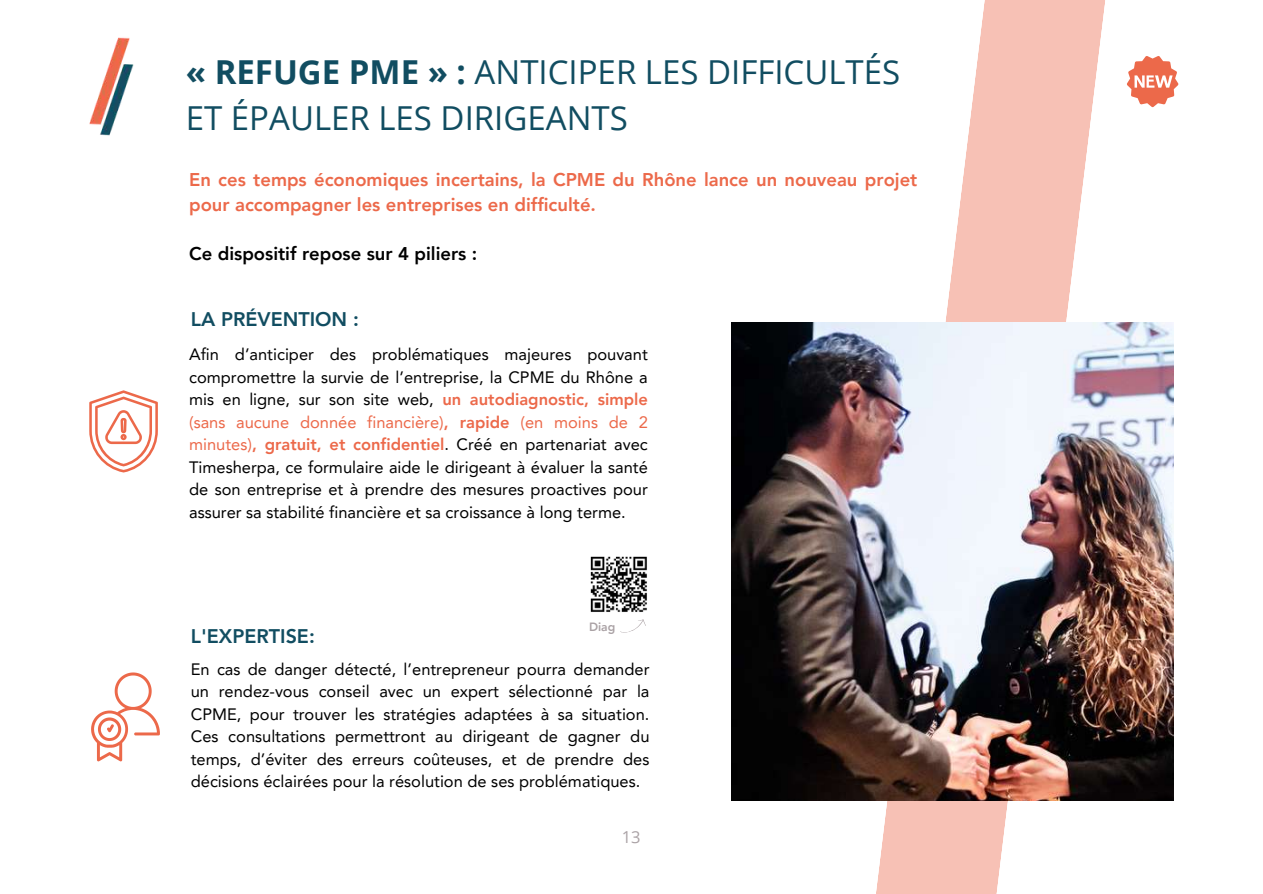
<style>
.page{position:relative;width:1263px;height:894px;background:#fff}
.page>*{position:absolute;margin:0;border:0;box-sizing:border-box;transform-origin:0 0}
.t1{font:33px/46px "Open Sans";color:#114d61}
.t2{font:800 19.65px "Avenir LT Pro";color:#114d61}
.t3{font:800 18.45px/24.8px "Avenir LT Pro";color:#ec694a}
.t4{font:800 18.45px "Avenir LT Pro";color:#000}
.t5{font:16.5px/22.5px "Avenir LT Pro";color:#000;text-align:justify}
.t6{font:16.5px "Open Sans";color:#aaa2a5}
.t7{font:800 12px "Avenir LT Pro";color:#aaa2a5}
.s1{font-weight:700}
.s2{font-weight:800;color:#ec694a}
.s3{color:#ec694a}
</style>
<div class="page">
<img style="left:89px;top:37px;width:45px;height:99px">
<svg style="left:91px;top:672px;width:69px;height:89px"></svg>
<svg style="left:89px;top:390px;width:69px;height:82px"></svg>
<svg style="left:855px;top:0;width:272px;height:893px"></svg>
<img style="left:731px;top:322px;width:442px;height:478px">
<img style="left:590px;top:556px;width:57px;height:56px">
<svg style="left:620px;top:619px;width:26px;height:14px"></svg>
<svg style="left:1127px;top:56px;width:51px;height:51px"></svg>
<h1 class="t1" style="left:186px;top:48px;width:716px"><span class="s1">« REFUGE PME » :</span> ANTICIPER LES DIFFICULTÉS<br>ET ÉPAULER LES DIRIGEANTS</h1>
<p class="t3" style="left:189px;top:169px;width:730px">En ces temps économiques incertains, la CPME du Rhône lance un nouveau projet pour accompagner les entreprises en difficulté.</p>
<p class="t4" style="left:189px;top:246px;width:290px">Ce dispositif repose sur 4 piliers :</p>
<p class="t2" style="left:191px;top:311px;width:170px">LA PRÉVENTION :</p>
<p class="t5" style="left:189px;top:344px;width:460px">Afin d’anticiper des problématiques majeures pouvant compromettre la survie de l’entreprise, la CPME du Rhône a mis en ligne, sur son site web, <span class="s2">un autodiagnostic, simple </span><span class="s3">(sans aucune donnée financière)</span><span class="s2">, rapide</span> <span class="s3">(en moins de 2 minutes)</span><span class="s2">, gratuit, et confidentiel</span>. Créé en partenariat avec Timesherpa, ce formulaire aide le dirigeant à évaluer la santé de son entreprise et à prendre des mesures proactives pour assurer sa stabilité financière et sa croissance à long terme.</p>
<p class="t2" style="left:191px;top:627px;width:126px">L'EXPERTISE:</p>
<p class="t7" style="left:589px;top:621px;width:28px">Diag</p>
<p class="t5" style="left:191px;top:659px;width:460px">En cas de danger détecté, l’entrepreneur pourra demander un rendez-vous conseil avec un expert sélectionné par la CPME, pour trouver les stratégies adaptées à sa situation.<br>Ces consultations permettront au dirigeant de gagner du temps, d’éviter des erreurs coûteuses, et de prendre des décisions éclairées pour la résolution de ses problématiques.</p>
<p class="t6" style="left:622px;top:825px;width:20px">13</p>
</div>
